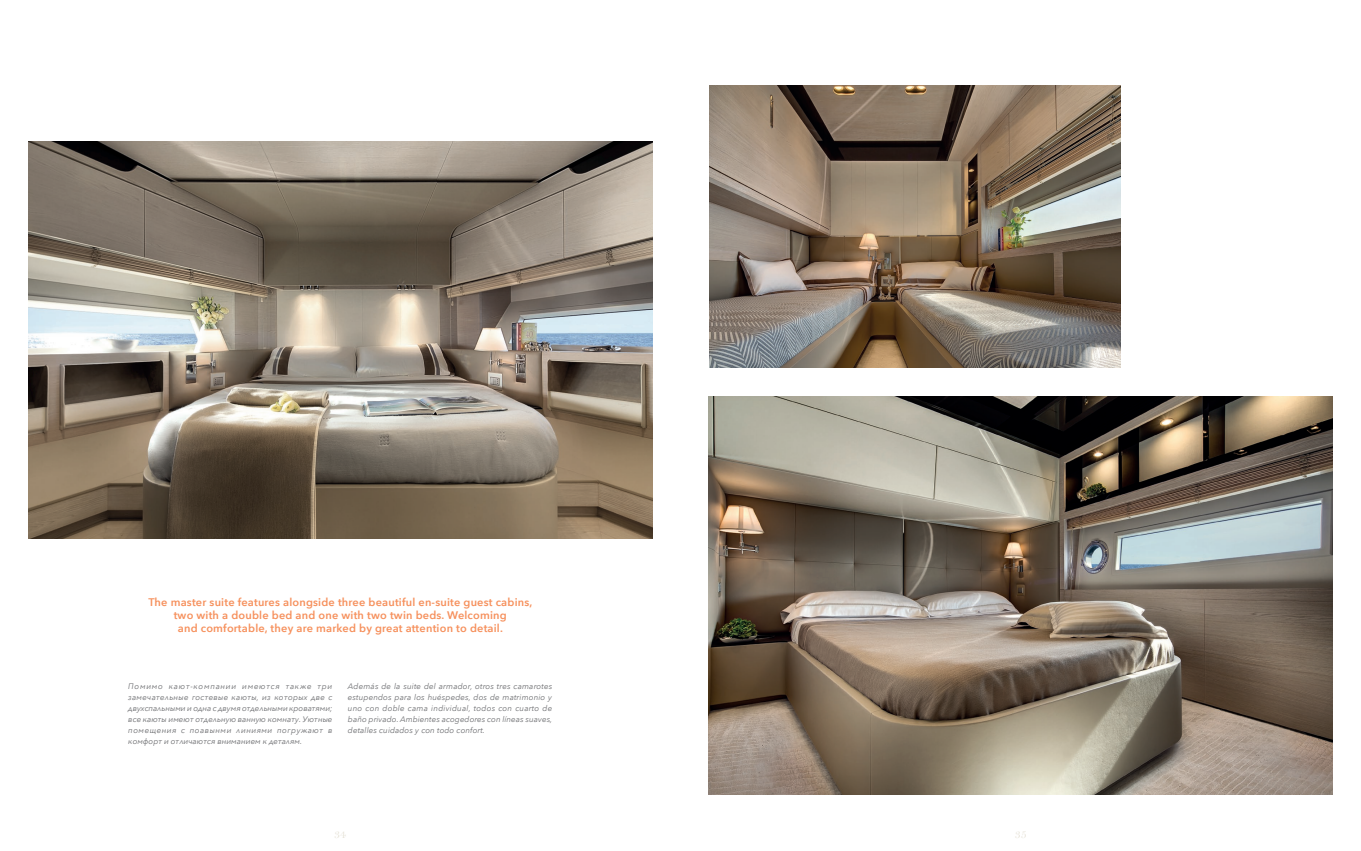
<style>
.page{position:relative;width:1361px;height:851px;background:#fff}
.page>*{position:absolute;margin:0;border:0;box-sizing:border-box;transform-origin:0 0}
.t1{font:12px "Bell";color:#e6e2d7}
.t2{font:600 11px/13px "Avenir Next";letter-spacing:.015em;color:#f6905c;text-align:center}
.t3{font:italic 8px/11px "Avenir Next";letter-spacing:.01em;color:#6c6d70;text-align:justify}
</style>
<div class="page">
<img style="left:709px;top:85px;width:411px;height:282px">
<img style="left:709px;top:396px;width:623px;height:398px">
<img style="left:28px;top:142px;width:624px;height:397px">
<h2 class="t2" style="left:148px;top:595px;width:385px">The master suite features alongside three beautiful en-suite guest cabins, two with a double bed and one with two twin beds. Welcoming<br>and comfortable, they are marked by great attention to detail.</h2>
<p class="t3" style="left:128px;top:680px;width:206px">Помимо кают-компании имеются также три замечательные гостевые каюты, из которых две с двухспальными и одна с двумя отдельными кроватями; все каюты имеют отдельную ванную комнату. Уютные помещения с поавынми линиями погружают в комфорт и отличаются вниманием к деталям.</p>
<p class="t3" style="left:348px;top:680px;width:206px">Además de la suite del armador, otros tres camarotes estupendos para los huéspedes, dos de matrimonio y uno con doble cama individual, todos con cuarto de baño privado. Ambientes acogedores con líneas suaves, detalles cuidados y con todo confort.</p>
<h1 class="t1" style="left:334px;top:827px;width:13px">34</h1>
<h1 class="t1" style="left:1014px;top:827px;width:13px">35</h1>
</div>
